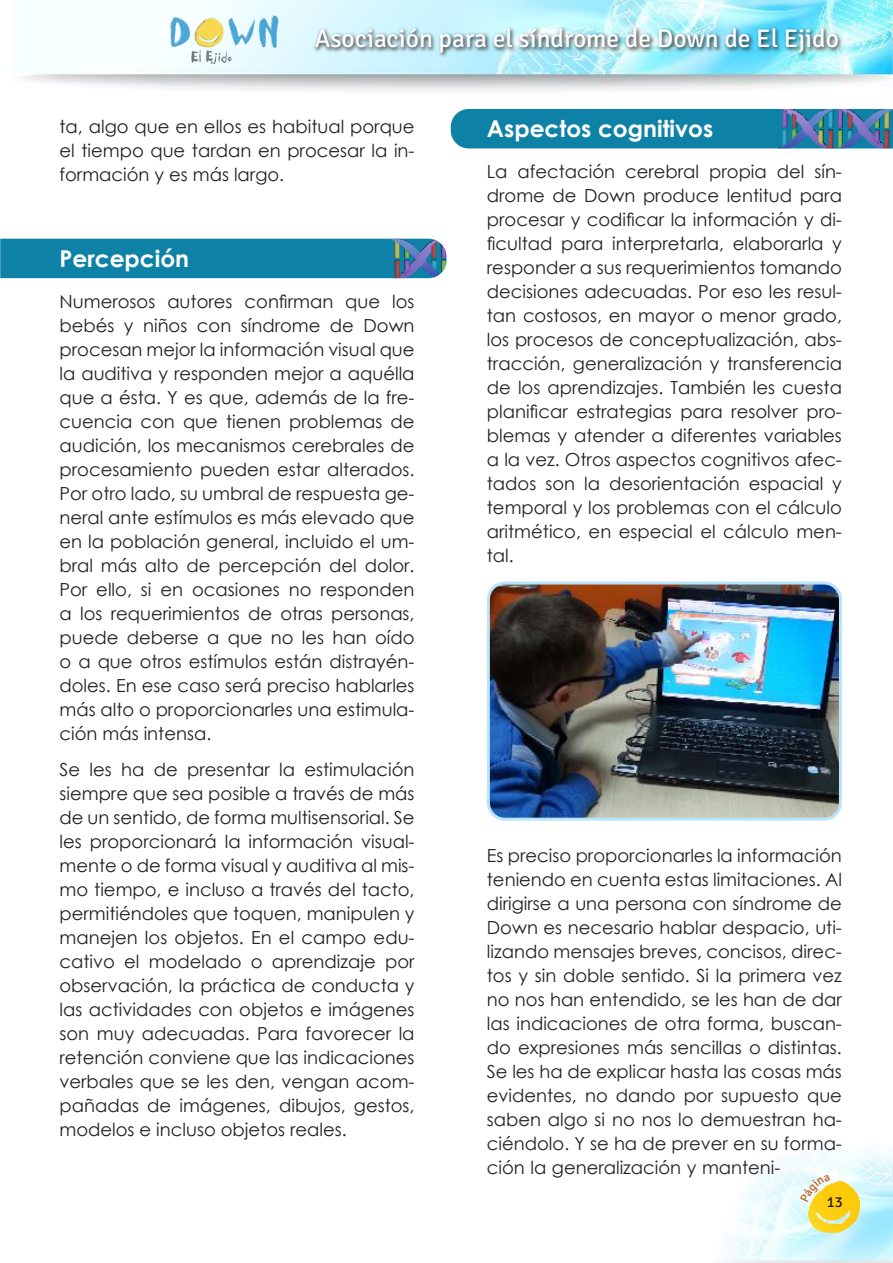
<style>
.page{position:relative;width:893px;height:1263px;background:#fff}
.page>*{position:absolute;margin:0;border:0;box-sizing:border-box;transform-origin:0 0}
.t1{font:25.5px "Signika";color:#fff}
.Título_1{font:700 23.25px "Century Gothic";color:#fff}
.Texto_normal_1{font:18px/24px "Century Gothic";color:#231f20;text-align:justify}
.t2{font:15px "Signika";color:#231f20}
</style>
<div class="page">
<img style="left:725px;top:1151px;width:168px;height:112px">
<img style="left:809px;top:1181px;width:51px;height:51px">
<img style="left:22px;top:0;width:871px;height:91px">
<div style="left:312px;top:25px;width:531px;height:34px;background:#231f20;opacity:.75"></div>
<img style="left:170px;top:16px;width:108px;height:47px">
<div style="left:451px;top:109px;width:327px;height:39px;background:#0d82a6"></div>
<img style="left:778px;top:109px;width:115px;height:39px">
<div style="left:0;top:239px;width:390px;height:39px;background:#0d82a6"></div>
<img style="left:390px;top:239px;width:56px;height:39px">
<img style="left:491px;top:585px;width:347px;height:232px">
<div style="left:487px;top:581px;width:355px;height:240px;border:3px solid #b9e5fa;border-radius:16px"></div>
<svg style="left:800px;top:1174px;width:30px;height:28px"></svg>
<h1 class="t1" style="left:315px;top:24px;width:526px">Asociación para el síndrome de Down de El Ejido</h1>
<p class="Texto_normal_1" style="left:60px;top:114px;width:357px">ta, algo que en ellos es habitual porque el tiempo que tardan en procesar la in&shy;formación y es más largo.</p>
<p class="Título_1" style="left:60px;top:240px;width:131px">Percepción</p>
<p class="Texto_normal_1" style="left:60px;top:289px;width:357px">Numerosos autores confirman que los bebés y niños con síndrome de Down procesan mejor la información visual que la auditiva y responden mejor a aquélla que a ésta. Y es que, además de la fre&shy;cuencia con que tienen problemas de audición, los mecanismos cerebrales de procesamiento pueden estar alterados.<br>Por otro lado, su umbral de respuesta ge&shy;neral ante estímulos es más elevado que en la población general, incluido el um&shy;bral más alto de percepción del dolor.<br>Por ello, si en ocasiones no responden a los requerimientos de otras personas, puede deberse a que no les han oído o a que otros estímulos están distrayén&shy;doles. En ese caso será preciso hablarles más alto o proporcionarles una estimula&shy;ción más intensa.</p>
<p class="Texto_normal_1" style="left:60px;top:757px;width:357px">Se les ha de presentar la estimulación siempre que sea posible a través de más de un sentido, de forma multisensorial. Se les proporcionará la información visual&shy;mente o de forma visual y auditiva al mis&shy;mo tiempo, e incluso a través del tacto, permitiéndoles que toquen, manipulen y manejen los objetos. En el campo edu&shy;cativo el modelado o aprendizaje por observación, la práctica de conducta y las actividades con objetos e imágenes son muy adecuadas. Para favorecer la retención conviene que las indicaciones verbales que se les den, vengan acom&shy;pañadas de imágenes, dibujos, gestos, modelos e incluso objetos reales.</p>
<p class="Título_1" style="left:487px;top:110px;width:228px">Aspectos cognitivos</p>
<p class="Texto_normal_1" style="left:487px;top:159px;width:357px">La afectación cerebral propia del sín&shy;drome de Down produce lentitud para procesar y codificar la información y di&shy;ficultad para interpretarla, elaborarla y responder a sus requerimientos tomando decisiones adecuadas. Por eso les resul&shy;tan costosos, en mayor o menor grado, los procesos de conceptualización, abs&shy;tracción, generalización y transferencia de los aprendizajes. También les cuesta planificar estrategias para resolver pro&shy;blemas y atender a diferentes variables a la vez. Otros aspectos cognitivos afec&shy;tados son la desorientación espacial y temporal y los problemas con el cálculo aritmético, en especial el cálculo men&shy;tal.</p>
<p class="Texto_normal_1" style="left:487px;top:843px;width:357px">Es preciso proporcionarles la información teniendo en cuenta estas limitaciones. Al dirigirse a una persona con síndrome de Down es necesario hablar despacio, uti&shy;lizando mensajes breves, concisos, direc&shy;tos y sin doble sentido. Si la primera vez no nos han entendido, se les han de dar las indicaciones de otra forma, buscan&shy;do expresiones más sencillas o distintas.<br>Se les ha de explicar hasta las cosas más evidentes, no dando por supuesto que saben algo si no nos lo demuestran ha&shy;ciéndolo. Y se ha de prever en su forma&shy;ción la generalización y manteni-</p>
<p class="t2" style="left:827px;top:1194px;width:17px">13</p>
</div>
